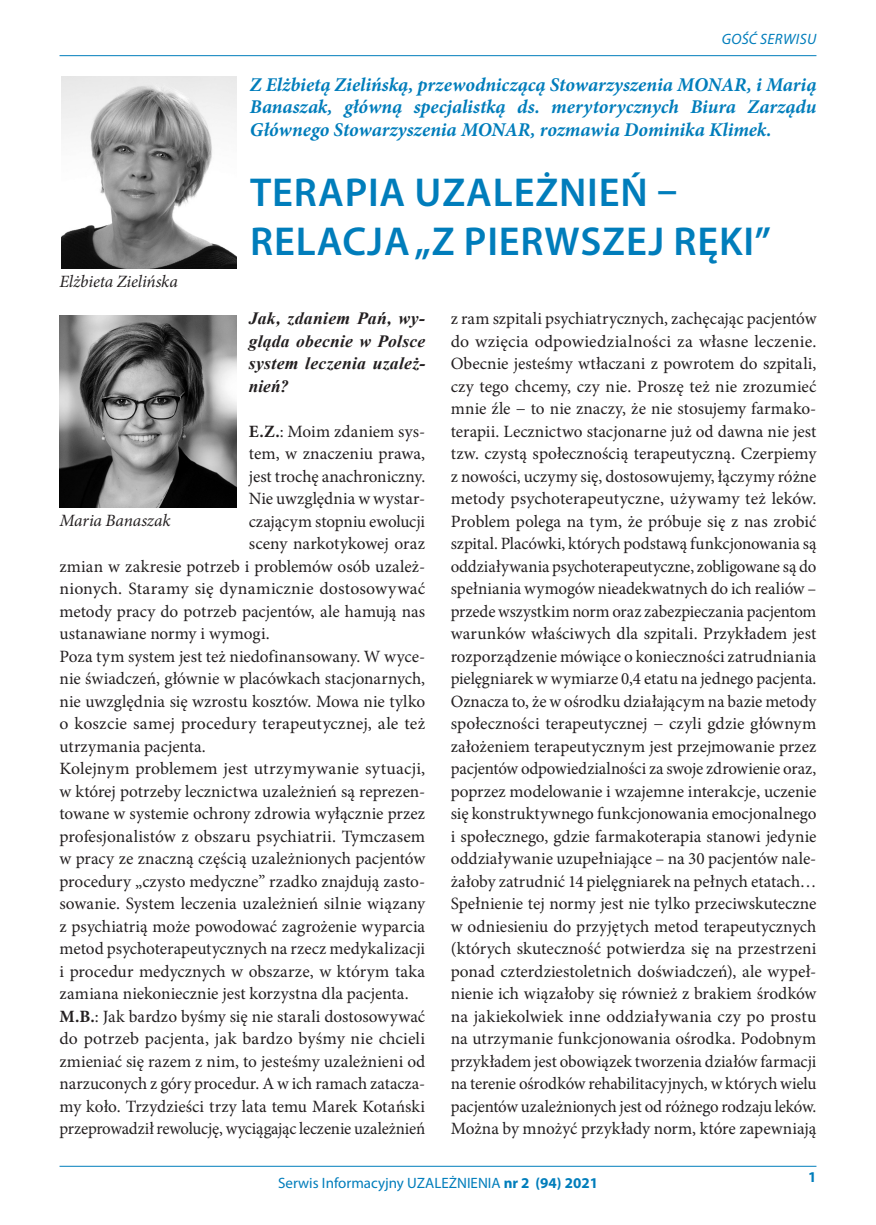
<style>
.page{position:relative;width:876px;height:1225px;background:#fff}
.page>*{position:absolute;margin:0;border:0;box-sizing:border-box;transform-origin:0 0}
.t1{font:600 40.5px/48.6px "Myriad Pro";letter-spacing:.02em;color:#007dbb}
.t2{font:italic 700 19.5px/22.5px "Minion Pro";letter-spacing:-.005em;color:#007dbb;text-align:justify}
.t3{font:17.25px/22.5px "Minion Pro";color:#231f20;text-align:justify}
.t4{font:italic 700 17.25px/22.5px "Times New Roman";letter-spacing:.01em;color:#231f20;text-align:justify}
.t5{font:italic 17.25px "Minion Pro";letter-spacing:-.01em;color:#231f20}
.t6{font:15px "Myriad Pro";color:#007dbb}
.t7{font:italic 15px "Myriad Pro";letter-spacing:.02em;color:#007dbb}
.t8{font:700 15px "Myriad Pro";color:#007dbb}
.s1{font-weight:700}
</style>
<div class="page">
<hr style="left:60px;top:55px;width:756px;height:1px;background:#007dbb">
<hr style="left:60px;top:1166px;width:756px;height:1px;background:#007dbb">
<img style="left:61px;top:77px;width:175px;height:191px">
<img style="left:60px;top:315px;width:176px;height:192px">
<p class="t7" style="left:722px;top:30px;width:96px">GOŚĆ SERWISU</p>
<p class="t5" style="left:60px;top:270px;width:120px">Elżbieta Zielińska</p>
<p class="t2" style="left:250px;top:73px;width:568px">Z Elżbietą Zielińską, przewodniczącą Stowarzyszenia MONAR, i Marią Banaszak, główną specjalistką ds. merytorycznych Biura Zarządu Głównego Stowarzyszenia MONAR, rozmawia Dominika Klimek.</p>
<h1 class="t1" style="left:250px;top:167px;width:522px">TERAPIA UZALEŻNIEŃ –<br>RELACJA „Z PIERWSZEJ RĘKI”</h1>
<p class="t4" style="left:249px;top:307px;width:178px">Jak, zdaniem Pań, wy&shy;gląda obecnie w Polsce system leczenia uzależ&shy;nień?</p>
<p class="t3" style="left:249px;top:420px;width:178px"><span class="s1">E.Z.</span>: Moim zdaniem sys-</p>
<p class="t3" style="left:249px;top:442px;width:178px">tem, w znaczeniu prawa,</p>
<p class="t3" style="left:249px;top:465px;width:178px">jest trochę anachroniczny.</p>
<p class="t3" style="left:249px;top:487px;width:178px">Nie uwzględnia w wystar-</p>
<p class="t3" style="left:249px;top:510px;width:178px">czającym stopniu ewolucji</p>
<p class="t3" style="left:249px;top:532px;width:178px">sceny narkotykowej oraz</p>
<p class="t3" style="left:60px;top:555px;width:367px">zmian w zakresie potrzeb i problemów osób uzależ-</p>
<p class="t3" style="left:60px;top:577px;width:367px">nionych. Staramy się dynamicznie dostosowywać</p>
<p class="t3" style="left:60px;top:600px;width:367px">metody pracy do potrzeb pacjentów, ale hamują nas</p>
<p class="t3" style="left:60px;top:622px;width:212px">ustanawiane normy i wymogi.</p>
<p class="t3" style="left:60px;top:645px;width:367px">Poza tym system jest też niedofinansowany. W wyce-</p>
<p class="t3" style="left:60px;top:667px;width:367px">nie świadczeń, głównie w placówkach stacjonarnych,</p>
<p class="t3" style="left:60px;top:690px;width:367px">nie uwzględnia się wzrostu kosztów. Mowa nie tylko</p>
<p class="t3" style="left:60px;top:712px;width:367px">o koszcie samej procedury terapeutycznej, ale też</p>
<p class="t3" style="left:60px;top:735px;width:148px">utrzymania pacjenta.</p>
<p class="t3" style="left:60px;top:757px;width:367px">Kolejnym problemem jest utrzymywanie sytuacji,</p>
<p class="t3" style="left:60px;top:780px;width:367px">w której potrzeby lecznictwa uzależnień są reprezen-</p>
<p class="t3" style="left:60px;top:802px;width:367px">towane w systemie ochrony zdrowia wyłącznie przez</p>
<p class="t3" style="left:60px;top:825px;width:367px">profesjonalistów z obszaru psychiatrii. Tymczasem</p>
<p class="t3" style="left:60px;top:847px;width:367px">w pracy ze znaczną częścią uzależnionych pacjentów</p>
<p class="t3" style="left:60px;top:870px;width:367px">procedury „czysto medyczne” rzadko znajdują zasto-</p>
<p class="t3" style="left:60px;top:892px;width:367px">sowanie. System leczenia uzależnień silnie wiązany</p>
<p class="t3" style="left:60px;top:915px;width:367px">z psychiatrią może powodować zagrożenie wyparcia</p>
<p class="t3" style="left:60px;top:937px;width:367px">metod psychoterapeutycznych na rzecz medykalizacji</p>
<p class="t3" style="left:60px;top:960px;width:367px">i procedur medycznych w obszarze, w którym taka</p>
<p class="t3" style="left:60px;top:982px;width:351px">zamiana niekoniecznie jest korzystna dla pacjenta.</p>
<p class="t3" style="left:60px;top:1005px;width:367px"><span class="s1">M.B.</span>: Jak bardzo byśmy się nie starali dostosowywać</p>
<p class="t3" style="left:60px;top:1027px;width:367px">do potrzeb pacjenta, jak bardzo byśmy nie chcieli</p>
<p class="t3" style="left:60px;top:1050px;width:367px">zmieniać się razem z nim, to jesteśmy uzależnieni od</p>
<p class="t3" style="left:60px;top:1072px;width:367px">narzuconych z góry procedur. A w ich ramach zatacza-</p>
<p class="t3" style="left:60px;top:1095px;width:367px">my koło. Trzydzieści trzy lata temu Marek Kotański</p>
<p class="t3" style="left:60px;top:1117px;width:367px">przeprowadził rewolucję, wyciągając leczenie uzależnień</p>
<p class="t5" style="left:60px;top:508px;width:113px">Maria Banaszak</p>
<p class="t3" style="left:451px;top:307px;width:367px">z ram szpitali psychiatrycznych, zachęcając pacjentów do wzięcia odpowiedzialności za własne leczenie.<br>Obecnie jesteśmy wtłaczani z powrotem do szpitali, czy tego chcemy, czy nie. Proszę też nie zrozumieć mnie źle − to nie znaczy, że nie stosujemy farmako&shy;terapii. Lecznictwo stacjonarne już od dawna nie jest tzw. czystą społecznością terapeutyczną. Czerpiemy z nowości, uczymy się, dostosowujemy, łączymy różne metody psychoterapeutyczne, używamy też leków.<br>Problem polega na tym, że próbuje się z nas zrobić szpital. Placówki, których podstawą funkcjonowania są oddziaływania psychoterapeutyczne, zobligowane są do spełniania wymogów nieadekwatnych do ich realiów – przede wszystkim norm oraz zabezpieczania pacjentom warunków właściwych dla szpitali. Przykładem jest rozporządzenie mówiące o konieczności zatrudniania pielęgniarek w wymiarze 0,4 etatu na jednego pacjenta.<br>Oznacza to, że w ośrodku działającym na bazie metody społeczności terapeutycznej − czyli gdzie głównym założeniem terapeutycznym jest przejmowanie przez pacjentów odpowiedzialności za swoje zdrowienie oraz, poprzez modelowanie i wzajemne interakcje, uczenie się konstruktywnego funkcjonowania emocjonalnego i społecznego, gdzie farmakoterapia stanowi jedynie oddziaływanie uzupełniające – na 30 pacjentów nale&shy;żałoby zatrudnić 14 pielęgniarek na pełnych etatach… Spełnienie tej normy jest nie tylko przeciwskuteczne w odniesieniu do przyjętych metod terapeutycznych (których skuteczność potwierdza się na przestrzeni ponad czterdziestoletnich doświadczeń), ale wypeł&shy;nienie ich wiązałoby się również z brakiem środków na jakiekolwiek inne oddziaływania czy po prostu na utrzymanie funkcjonowania ośrodka. Podobnym przykładem jest obowiązek tworzenia działów farmacji na terenie ośrodków rehabilitacyjnych, w których wielu pacjentów uzależnionych jest od różnego rodzaju leków.<br>Można by mnożyć przykłady norm, które zapewniają</p>
<p class="t6" style="left:278px;top:1173px;width:321px">Serwis Informacyjny UZALEŻNIENIA <span class="s1">nr 2 (94) 2021</span></p>
<p class="t8" style="left:808px;top:1167px;width:10px">1</p>
</div>
